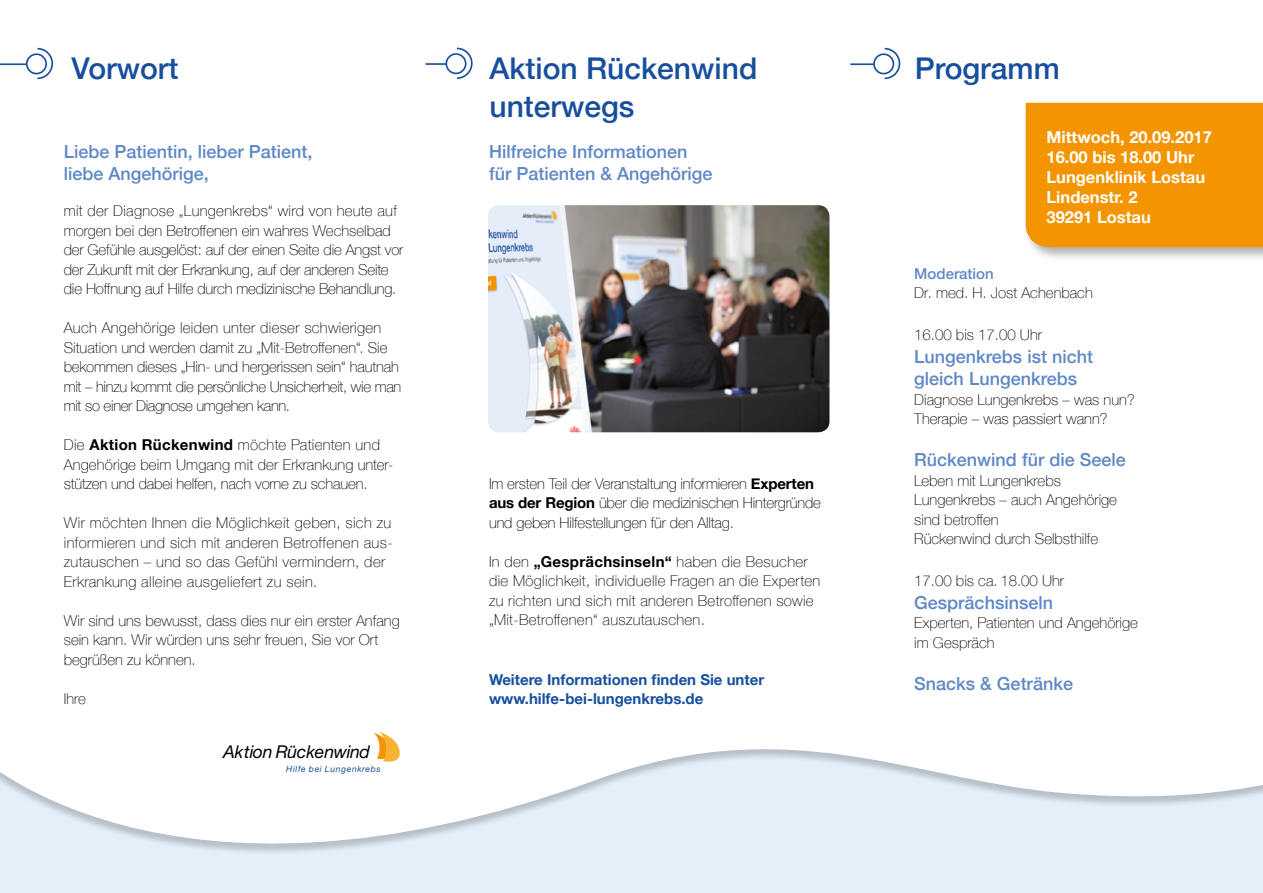
<style>
.page{position:relative;width:1263px;height:893px;background:#fff}
.page>*{position:absolute;margin:0;border:0;box-sizing:border-box;transform-origin:0 0}
.t1{font:500 30px "Helvetica Neue";color:#174f9e}
.t2{font:500 18px/22.5px "Helvetica Neue";color:#5e88c6}
.t3{font:italic 17.7px "Helvetica Neue";letter-spacing:-.02em;color:#000}
.t4{font:700 16.5px/19.8px "Helvetica Neue";color:#fff}
.t5{font:100 15px/19.5px "Helvetica Neue";color:#000}
.t6{font:100 15px/19.5px "Helvetica Neue";letter-spacing:.025em;color:#000}
.t7{font:100 15px/19.5px "Helvetica Neue";letter-spacing:.02em;color:#000}
.t8{font:700 15px/19.5px "Helvetica Neue";color:#174f9e}
.t9{font:500 15px "Helvetica Neue";color:#5e88c6}
.t10{font:italic 8.7px "Helvetica Neue";letter-spacing:.07em;color:#174f9e}
.s1{font-weight:700}
</style>
<div class="page">
<div style="left:1024px;top:100px;width:239px;height:161px;background:#000;opacity:.3"></div>
<div style="left:1026px;top:103px;width:237px;height:144px;background:#f49500"></div>
<div style="left:0;top:663px;width:1263px;height:230px;background:#000;opacity:.2"></div>
<hr style="left:0;top:63px;width:27px;height:2px;background:#174f9e">
<div style="left:26px;top:53px;width:21px;height:21px;border:2px solid #174f9e;border-radius:50%"></div>
<svg style="left:36px;top:47px;width:18px;height:33px"></svg>
<hr style="left:425px;top:63px;width:21px;height:2px;background:#174f9e">
<div style="left:445px;top:53px;width:21px;height:21px;border:2px solid #174f9e;border-radius:50%"></div>
<svg style="left:455px;top:47px;width:18px;height:32px"></svg>
<hr style="left:850px;top:63px;width:24px;height:2px;background:#174f9e">
<div style="left:873px;top:53px;width:21px;height:21px;border:2px solid #174f9e;border-radius:50%"></div>
<svg style="left:883px;top:47px;width:18px;height:33px"></svg>
<svg style="left:373px;top:732px;width:29px;height:31px"></svg>
<img style="left:488px;top:205px;width:341px;height:227px">
<h1 class="t1" style="left:72px;top:44px;width:108px">Vorwort</h1>
<h1 class="t1" style="left:489px;top:44px;width:269px">Aktion Rückenwind</h1>
<h1 class="t1" style="left:915px;top:44px;width:147px">Programm</h1>
<h1 class="t1" style="left:489px;top:82px;width:147px">unterwegs</h1>
<p class="t2" style="left:64px;top:139px;width:250px">Liebe Patientin, lieber Patient, liebe Angehörige,</p>
<p class="t5" style="left:64px;top:200px;width:341px">mit der Diagnose „Lungenkrebs“ wird von heute auf morgen bei den Betroffenen ein wahres Wechselbad der Gefühle ausgelöst: auf der einen Seite die Angst vor der Zukunft mit der Erkrankung, auf der anderen Seite die Hoffnung auf Hilfe durch medizinische Behandlung.</p>
<p class="t5" style="left:64px;top:317px;width:339px">Auch Angehörige leiden unter dieser schwierigen Situation und werden damit zu „Mit-Betroffenen“. Sie bekommen dieses „Hin- und hergerissen sein“ hautnah mit – hinzu kommt die persönliche Unsicherheit, wie man mit so einer Diagnose umgehen kann.</p>
<p class="t5" style="left:64px;top:434px;width:331px">Die <span class="s1">Aktion Rückenwind</span> möchte Patienten und<br>Angehörige beim Umgang mit der Erkrankung unter&shy;stützen und dabei helfen, nach vorne zu schauen.</p>
<p class="t6" style="left:64px;top:512px;width:330px">Wir möchten Ihnen die Möglichkeit geben, sich zu informieren und sich mit anderen Betroffenen aus&shy;zutauschen – und so das Gefühl vermindern, der Erkrankung alleine ausgeliefert zu sein.</p>
<p class="t5" style="left:64px;top:610px;width:337px">Wir sind uns bewusst, dass dies nur ein erster Anfang sein kann. Wir würden uns sehr freuen, Sie vor Ort begrüßen zu können.</p>
<p class="t5" style="left:64px;top:688px;width:24px">Ihre</p>
<p class="t3" style="left:223px;top:741px;width:148px">Aktion Rückenwind</p>
<p class="t10" style="left:286px;top:763px;width:96px">Hilfe bei Lungenkrebs</p>
<p class="t2" style="left:489px;top:139px;width:225px">Hilfreiche Informationen für Patienten &amp; Angehörige</p>
<p class="t5" style="left:489px;top:473px;width:333px">Im ersten Teil der Veranstaltung informieren <span class="s1">Experten aus der Region</span> über die medizinischen Hintergründe und geben Hilfestellungen für den Alltag.</p>
<p class="t7" style="left:489px;top:551px;width:333px">In den <span class="s1">„Gesprächsinseln“</span> haben die Besucher die Möglichkeit, individuelle Fragen an die Experten zu richten und sich mit anderen Betroffenen sowie „Mit-Betroffenen“ auszutauschen.</p>
<p class="t8" style="left:489px;top:670px;width:277px">Weitere Informationen finden Sie unter www.hilfe-bei-lungenkrebs.de</p>
<p class="t4" style="left:1046px;top:128px;width:167px">Mittwoch, 20.09.2017<br>16.00 bis 18.00 Uhr<br>Lungenklinik Lostau<br>Lindenstr. 2<br>39291 Lostau</p>
<p class="t9" style="left:914px;top:261px;width:81px">Moderation</p>
<p class="t5" style="left:914px;top:282px;width:180px">Dr. med. H. Jost Achenbach</p>
<p class="t5" style="left:914px;top:324px;width:129px">16.00 bis 17.00 Uhr</p>
<p class="t2" style="left:914px;top:344px;width:180px">Lungenkrebs ist nicht gleich Lungenkrebs</p>
<p class="t5" style="left:914px;top:389px;width:222px">Diagnose Lungenkrebs – was nun?<br>Therapie – was passiert wann?</p>
<p class="t2" style="left:914px;top:447px;width:213px">Rückenwind für die Seele</p>
<p class="t5" style="left:914px;top:470px;width:204px">Leben mit Lungenkrebs<br>Lungenkrebs – auch Angehörige sind betroffen<br>Rückenwind durch Selbsthilfe</p>
<p class="t5" style="left:914px;top:570px;width:151px">17.00 bis ca. 18.00 Uhr</p>
<p class="t2" style="left:914px;top:590px;width:140px">Gesprächsinseln</p>
<p class="t5" style="left:914px;top:612px;width:225px">Experten, Patienten und Angehörige im Gespräch</p>
<p class="t2" style="left:914px;top:671px;width:160px">Snacks &amp; Getränke</p>
</div>
